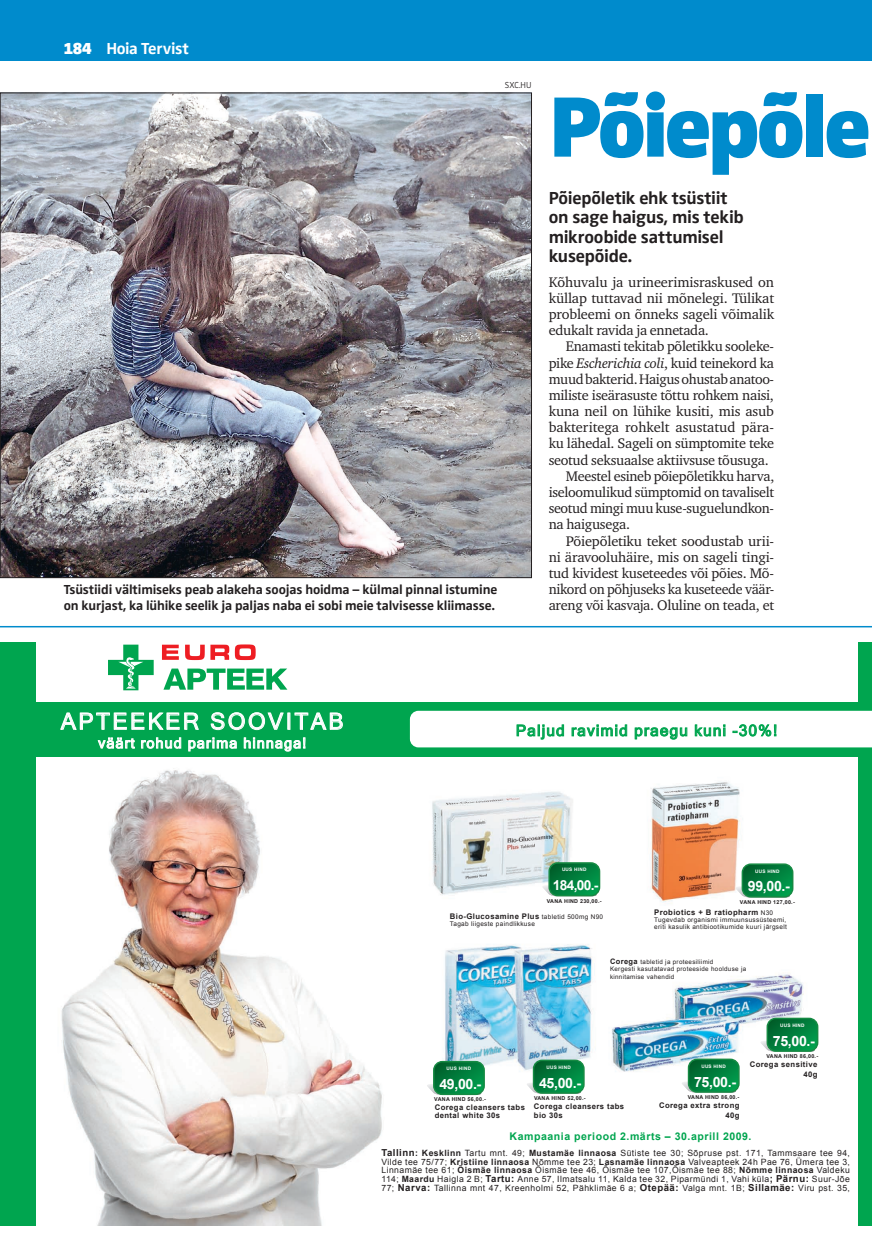
<style>
.page{position:relative;width:872px;height:1234px;background:#fff}
.page>*{position:absolute;margin:0;border:0;box-sizing:border-box;transform-origin:0 0}
.t1{font:900 88.5px "Zwo Pro";letter-spacing:-.045em;color:#008bcc}
.t2{font:22.65px "Microsoft Sans Serif";letter-spacing:.11em;color:#fff}
.t3{font:700 18px/19.5px "Zwo Pro";letter-spacing:-.015em;color:#231f20}
.t4{font:700 16.5px "Zwo Pro";letter-spacing:-.02em;color:#fff}
.t5{font:15.45px "Microsoft Sans Serif";letter-spacing:.075em;color:#00a54f}
.t6{font:14.4px "Microsoft Sans Serif";letter-spacing:.075em;color:#fff}
.t7{font:14.25px/16.2px "Charter ITC";letter-spacing:-.02em;color:#231f20;text-align:justify}
.t8{font:14.25px "Charter ITC";color:#231f20}
.t9{font:700 14.1px "Arial";letter-spacing:-.025em;color:#fff}
.t10{font:700 13.8px "Arial";color:#fff}
.t11{font:700 13.5px/16.2px "Zwo Pro";letter-spacing:-.01em;color:#231f20}
.t12{font:700 10.5px "Arial";letter-spacing:.05em;color:#00a54f}
.t13{font:300 9px "Zwo Pro";color:#231f20}
.t14{font:8.7px/8.7px "Arial";letter-spacing:.05em;color:#231f20;text-align:justify}
.t15{font:700 7.8px/9.3px "Arial";letter-spacing:.05em;color:#231f20}
.t16{font:6.45px/6px "Arial";letter-spacing:.05em;color:#231f20}
.t17{font:6.3px/7.5px "Arial";letter-spacing:.05em;color:#231f20}
.t18{font:700 5.4px "Arial";letter-spacing:.05em;color:#231f20}
.t19{font:700 4.65px "Arial";letter-spacing:.05em;color:#fff}
.s1{font-weight:900}
.s2{font-style:italic}
.s3{font-weight:400;font-size:6.45px}
.s4{font-weight:700;font-size:7.5px}
.s5{font-weight:700;font-size:9.6px}
.s6{font-weight:700}
</style>
<div class="page">
<div style="left:0;top:0;width:872px;height:60px;background:#008bcc"></div>
<img style="left:35px;top:642px;width:823px;height:582px">
<svg style="left:162px;top:644px;width:94px;height:16px"></svg>
<svg style="left:108px;top:644px;width:46px;height:46px"></svg>
<svg style="left:163px;top:668px;width:124px;height:21px"></svg>
<div style="left:0;top:702px;width:872px;height:54px;background:#00a54f"></div>
<svg style="left:60px;top:712px;width:139px;height:17px"></svg>
<svg style="left:211px;top:712px;width:132px;height:17px"></svg>
<svg style="left:98px;top:737px;width:37px;height:11px"></svg>
<svg style="left:141px;top:737px;width:40px;height:11px"></svg>
<svg style="left:188px;top:737px;width:49px;height:14px"></svg>
<svg style="left:244px;top:737px;width:61px;height:14px"></svg>
<div style="left:858px;top:642px;width:14px;height:583px;background:#00a54f"></div>
<div style="left:0;top:642px;width:35px;height:583px;background:#00a54f"></div>
<svg style="left:410px;top:710px;width:462px;height:37px;background:#e6f6ee"></svg>
<svg style="left:541px;top:862px;width:58px;height:34px;background:#27905b"></svg>
<div style="left:548px;top:862px;width:52px;height:34px;border:2px solid #168a43;border-radius:9px"></div>
<svg style="left:734px;top:864px;width:58px;height:33px;background:#2a915a"></svg>
<div style="left:741px;top:863px;width:52px;height:34px;border:2px solid #168a43;border-radius:9px"></div>
<svg style="left:426px;top:1061px;width:58px;height:33px;background:#2a925c"></svg>
<div style="left:433px;top:1060px;width:52px;height:34px;border:2px solid #168a43;border-radius:9px"></div>
<svg style="left:526px;top:1060px;width:58px;height:33px;background:#29915c"></svg>
<div style="left:533px;top:1059px;width:51px;height:34px;border:2px solid #168a43;border-radius:9px"></div>
<svg style="left:681px;top:1059px;width:58px;height:33px;background:#2a925c"></svg>
<div style="left:688px;top:1058px;width:51px;height:34px;border:2px solid #168a43;border-radius:9px"></div>
<svg style="left:759px;top:1018px;width:58px;height:33px;background:#29925c"></svg>
<div style="left:766px;top:1017px;width:52px;height:34px;border:2px solid #168a43;border-radius:9px"></div>
<hr style="left:0;top:625px;width:872px;height:2px;background:#008bcc">
<img style="left:2px;top:95px;width:527px;height:480px">
<p class="t4" style="left:64px;top:39px;width:127px"><span class="s1">184</span> Hoia Tervist</p>
<p class="t13" style="left:505px;top:80px;width:28px">SXC.HU</p>
<p class="t11" style="left:64px;top:581px;width:435px">Tsüstiidi vältimiseks peab alakeha soojas hoidma – külmal pinnal istumine on kurjast, ka lühike seelik ja paljas naba ei sobi meie talvisesse kliimasse.</p>
<h1 class="t1" style="left:549px;top:74px;width:323px">Põiepõle</h1>
<p class="t3" style="left:549px;top:188px;width:196px">Põiepõletik ehk tsüstiit on sage haigus, mis tekib mikroobide sattumisel kusepõide.</p>
<p class="t7" style="left:549px;top:274px;width:227px">Kõhuvalu ja urineerimisraskused on küllap tuttavad nii mõnelegi. Tülikat probleemi on õnneks sageli võimalik edukalt ravida ja ennetada.</p>
<p class="t7" style="left:566px;top:338px;width:210px">Enamasti tekitab põletikku soole-ke-</p>
<p class="t7" style="left:549px;top:354px;width:227px">pi-ke <span class="s2">Escherichia coli</span>, kuid teinekord ka</p>
<p class="t7" style="left:549px;top:371px;width:227px">muud bakterid. Haigus ohustab anatoo-</p>
<p class="t7" style="left:549px;top:387px;width:227px">miliste iseärasuste tõttu rohkem naisi,</p>
<p class="t7" style="left:549px;top:403px;width:227px">kuna neil on lühike kusiti, mis asub</p>
<p class="t8" style="left:549px;top:418px;width:227px">bakteritega rohkelt asustatud pära-</p>
<p class="t7" style="left:549px;top:435px;width:227px">ku lähedal. Sageli on sümptomite teke</p>
<p class="t7" style="left:549px;top:451px;width:222px">seotud seksuaalse aktiivsuse tõusuga.</p>
<p class="t7" style="left:566px;top:467px;width:210px">Meestel esineb põiepõletikku harva,</p>
<p class="t7" style="left:549px;top:484px;width:227px">iseloomulikud sümptomid on tavaliselt</p>
<p class="t7" style="left:549px;top:500px;width:227px">seotud mingi muu kuse-suguelundkon-</p>
<p class="t7" style="left:549px;top:516px;width:83px">na haigusega.</p>
<p class="t7" style="left:566px;top:532px;width:210px">Põiepõletiku teket soodustab urii-</p>
<p class="t7" style="left:549px;top:548px;width:227px">ni äravooluhäire, mis on sageli tingi-</p>
<p class="t7" style="left:549px;top:564px;width:227px">tud kividest kuseteedes või põies. Mõ-</p>
<p class="t7" style="left:549px;top:581px;width:227px">nikord on põhjuseks ka kuseteede väär-</p>
<p class="t7" style="left:549px;top:597px;width:227px">areng või kasvaja. Oluline on teada, et</p>
<h2 class="t2" style="left:61px;top:708px;width:284px">APTEEKER SOOVITAB</h2>
<p class="t6" style="left:98px;top:734px;width:210px">väärt rohud parima hinnaga!</p>
<p class="t5" style="left:516px;top:721px;width:263px">Paljud ravimid praegu kuni -30%!</p>
<p class="t19" style="left:562px;top:866px;width:26px">UUS HIND</p>
<p class="t10" style="left:553px;top:876px;width:47px">184,00.-</p>
<p class="t18" style="left:547px;top:896px;width:56px">VANA HIND 230,00.-</p>
<p class="t19" style="left:755px;top:867px;width:26px">UUS HIND</p>
<p class="t9" style="left:748px;top:877px;width:43px">99,00.-</p>
<p class="t18" style="left:740px;top:898px;width:56px">VANA HIND 127,00.-</p>
<p class="t15" style="left:450px;top:911px;width:155px">Bio-Glucosamine Plus <span class="s3">tabletid 500mg N90</span></p>
<p class="t16" style="left:450px;top:921px;width:86px">Tagab liigeste paindlikkuse</p>
<p class="t15" style="left:654px;top:907px;width:120px">Probiotics + B ratiopharm <span class="s3">N30</span></p>
<p class="t16" style="left:654px;top:917px;width:134px">Tugevdab organismi immuunsussüsteemi, eriti kasulik antibiootikumide kuuri järgselt</p>
<p class="t17" style="left:610px;top:957px;width:138px"><span class="s4">Corega</span> tabletid ja proteesiliimid<br>Kergesti kasutatavad proteeside hoolduse ja kinnitamise vahendid</p>
<p class="t19" style="left:446px;top:1065px;width:26px">UUS HIND</p>
<p class="t9" style="left:439px;top:1074px;width:43px">49,00.-</p>
<p class="t18" style="left:434px;top:1095px;width:53px">VANA HIND 56,00.-</p>
<p class="t15" style="left:435px;top:1103px;width:92px;line-height:7.8px">Corega cleansers tabs dental white 30s</p>
<p class="t19" style="left:546px;top:1063px;width:26px">UUS HIND</p>
<p class="t9" style="left:539px;top:1073px;width:43px">45,00.-</p>
<p class="t18" style="left:534px;top:1094px;width:53px">VANA HIND 52,00.-</p>
<p class="t15" style="left:534px;top:1101px;width:92px">Corega cleansers tabs bio 30s</p>
<p class="t19" style="left:701px;top:1062px;width:26px">UUS HIND</p>
<p class="t9" style="left:694px;top:1072px;width:43px">75,00.-</p>
<p class="t18" style="left:688px;top:1093px;width:53px">VANA HIND 86,00.-</p>
<p class="t15" style="left:659px;top:1100px;width:82px;text-align:right">Corega extra strong<br>40g</p>
<p class="t19" style="left:780px;top:1021px;width:26px">UUS HIND</p>
<p class="t9" style="left:773px;top:1031px;width:43px">75,00.-</p>
<p class="t18" style="left:766px;top:1052px;width:53px">VANA HIND 86,00.-</p>
<p class="t15" style="left:749px;top:1060px;width:69px;text-align:right">Corega sensitive<br>40g</p>
<p class="t12" style="left:509px;top:1128px;width:243px">Kampaania periood 2.märts – 30.aprill 2009.</p>
<p class="t14" style="left:381px;top:1148px;width:470px"><span class="s5">Tallinn</span><span class="s6">: Kesklinn</span> Tartu mnt. 49; <span class="s6">Mustamäe linnaosa</span> Sütiste tee 30; Sõpruse pst. 171, Tammsaare tee 94, Vilde tee 75/77; <span class="s6">Kristiine linnaosa</span> Nõmme tee 23; <span class="s6">Lasnamäe linnaosa</span> Valveapteek 24h Pae 76, Ümera tee 3, Linnamäe tee 61; <span class="s6">Õismäe linnaosa</span> Õismäe tee 46, Õismäe tee 107,Õismäe tee 88; <span class="s6">Nõmme linnaosa</span> Valdeku 114; <span class="s6">Maardu</span> Haigla 2 B; <span class="s5">Tartu:</span> Anne 57, Ilmatsalu 11, Kalda tee 32, Piparmündi 1, Vahi küla<span class="s5">; Pärnu:</span> Suur-Jõe 77; <span class="s5">Narva:</span> Tallinna mnt 47, Kreenholmi 52, Pähklimäe 6 a; <span class="s5">Otepää:</span> Valga mnt. 1B; <span class="s5">Sillamäe:</span> Viru pst. 35,</p>
</div>
